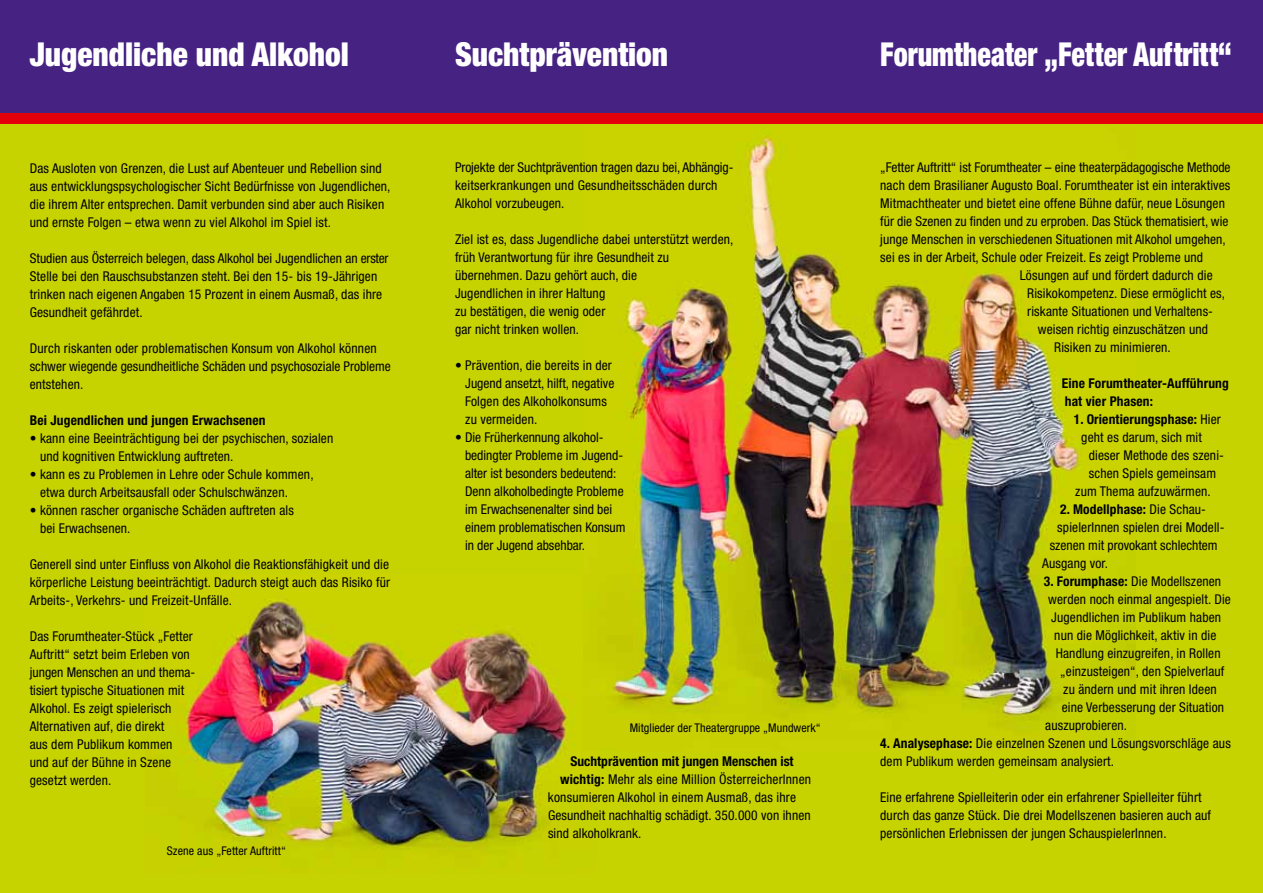
<style>
.page{position:relative;width:1263px;height:893px;background:#c7d300}
.page>*{position:absolute;margin:0;border:0;box-sizing:border-box;transform-origin:0 0}
.t1{font:900 condensed 33px "Helvetica Neue LT Std";color:#fff;scale:.95 1}
.t2{font:900 condensed 33px "Helvetica Neue LT Std";color:#fff;scale:.85 1}
.t3{font:condensed 13.5px/18px "Helvetica Neue LT Std";letter-spacing:.01em;color:#000}
.t4{font:700 condensed 13.5px/18px "Helvetica Neue LT Std";letter-spacing:.01em;color:#000}
.t5{font:condensed 12px "Helvetica Neue LT Std";letter-spacing:.005em;color:#000}
.s1{font-weight:700}
.s2{font-weight:400}
</style>
<div class="page">
<div style="left:0;top:0;width:1263px;height:123px;background:#462282"></div>
<div style="left:0;top:113px;width:1263px;height:10px;background:#e3000b"></div>
<img style="left:178px;top:595px;width:398px;height:255px">
<img style="left:607px;top:137px;width:529px;height:591px">
<h1 class="t1" style="left:30px;top:34px;width:337px">Jugendliche und Alkohol</h1>
<h1 class="t1" style="left:455px;top:34px;width:226px">Suchtprävention</h1>
<h1 class="t2" style="left:880px;top:34px;width:415px">Forumtheater „Fetter Auftritt“</h1>
<p class="t3" style="left:30px;top:159px;width:362px">Das Ausloten von Grenzen, die Lust auf Abenteuer und Rebellion sind aus entwicklungspsychologischer Sicht Bedürfnisse von Jugendlichen, die ihrem Alter entsprechen. Damit verbunden sind aber auch Risiken und ernste Folgen – etwa wenn zu viel Alkohol im Spiel ist.</p>
<p class="t3" style="left:30px;top:249px;width:360px">Studien aus Österreich belegen, dass Alkohol bei Jugendlichen an erster Stelle bei den Rauschsubstanzen steht. Bei den 15- bis 19-Jährigen trinken nach eigenen Angaben 15 Prozent in einem Ausmaß, das ihre Gesundheit gefährdet.</p>
<p class="t3" style="left:30px;top:339px;width:363px">Durch riskanten oder problematischen Konsum von Alkohol können schwer wiegende gesundheitliche Schäden und psychosoziale Probleme entstehen.</p>
<p class="t4" style="left:30px;top:411px;width:237px">Bei Jugendlichen und jungen Erwachsenen</p>
<p class="t3" style="left:40px;top:429px;width:295px;text-indent:-10px">• kann eine Beeinträchtigung bei der psychischen, sozialen und kognitiven Entwicklung auftreten.</p>
<p class="t3" style="left:40px;top:465px;width:275px;text-indent:-10px">• kann es zu Problemen in Lehre oder Schule kommen, etwa durch Arbeitsausfall oder Schulschwänzen.</p>
<p class="t3" style="left:40px;top:501px;width:255px;text-indent:-10px">• können rascher organische Schäden auftreten als bei Erwachsenen.</p>
<p class="t3" style="left:30px;top:555px;width:362px;text-align:justify">Generell sind unter Einfluss von Alkohol die Reaktionsfähigkeit und die körperliche Leistung beeinträchtigt. Dadurch steigt auch das Risiko für Arbeits-, Verkehrs- und Freizeit-Unfälle.</p>
<p class="t3" style="left:30px;top:627px;width:167px">Das Forumtheater-Stück „Fetter<br>Auftritt“ setzt beim Erleben von jungen Menschen an und thema&shy;tisiert typische Situationen mit<br>Alkohol. Es zeigt spielerisch<br>Alternativen auf, die direkt<br>aus dem Publikum kommen<br>und auf der Bühne in Szene gesetzt werden.</p>
<p class="t5" style="left:167px;top:844px;width:121px">Szene aus „Fetter Auftritt“</p>
<p class="t3" style="left:455px;top:158px;width:280px">Projekte der Suchtprävention tragen dazu bei, Abhängig&shy;keitserkrankungen und Gesundheitsschäden durch<br>Alkohol vorzubeugen.</p>
<p class="t3" style="left:455px;top:230px;width:280px">Ziel ist es, dass Jugendliche dabei unterstützt werden, früh Verantwortung für ihre Gesundheit zu übernehmen. Dazu gehört auch, die<br>Jugendlichen in ihrer Haltung<br>zu bestätigen, die wenig oder<br>gar nicht trinken wollen.</p>
<p class="t3" style="left:465px;top:356px;width:151px;text-indent:-10px">• Prävention, die bereits in der<br>Jugend ansetzt, hilft, negative<br>Folgen des Alkoholkonsums zu vermeiden.</p>
<p class="t3" style="left:465px;top:428px;width:162px;text-indent:-10px">• Die Früherkennung alkohol&shy;bedingter Probleme im Jugend&shy;alter ist besonders bedeutend:<br>Denn alkoholbedingte Probleme im Erwachsenenalter sind bei einem problematischen Konsum in der Jugend absehbar.</p>
<p class="t5" style="left:630px;top:721px;width:192px">Mitglieder der Theatergruppe „Mundwerk“</p>
<p class="t4" style="left:570px;top:752px;width:225px">Suchtprävention mit jungen Menschen ist</p>
<p class="t3" style="left:560px;top:770px;width:253px"><span class="s1">wichtig:</span> Mehr als eine Million ÖsterreicherInnen</p>
<p class="t3" style="left:548px;top:788px;width:250px">konsumieren Alkohol in einem Ausmaß, das ihre</p>
<p class="t3" style="left:548px;top:806px;width:264px">Gesundheit nachhaltig schädigt. 350.000 von ihnen</p>
<p class="t3" style="left:548px;top:824px;width:95px">sind alkoholkrank.</p>
<p class="t3" style="left:880px;top:158px;width:352px">„Fetter Auftritt“ ist Forumtheater – eine theaterpädagogische Methode</p>
<p class="t3" style="left:880px;top:176px;width:352px">nach dem Brasilianer Augusto Boal. Forumtheater ist ein interaktives</p>
<p class="t3" style="left:880px;top:194px;width:346px">Mitmachtheater und bietet eine offene Bühne dafür, neue Lösungen</p>
<p class="t3" style="left:880px;top:212px;width:350px">für die Szenen zu finden und zu erproben. Das Stück thematisiert, wie</p>
<p class="t3" style="left:880px;top:230px;width:347px">junge Menschen in verschiedenen Situationen mit Alkohol umgehen,</p>
<p class="t3" style="left:880px;top:248px;width:324px">sei es in der Arbeit, Schule oder Freizeit. Es zeigt Probleme und</p>
<p class="t3" style="left:1020px;top:266px;width:194px">Lösungen auf und fördert dadurch die</p>
<p class="t3" style="left:1027px;top:284px;width:199px">Risikokompetenz. Diese ermöglicht es,</p>
<p class="t3" style="left:1027px;top:302px;width:187px">riskante Situationen und Verhaltens-</p>
<p class="t3" style="left:1038px;top:320px;width:172px">weisen richtig einzuschätzen und</p>
<p class="t3" style="left:1054px;top:338px;width:118px">Risiken zu minimieren.</p>
<p class="t4" style="left:1062px;top:374px;width:169px">Eine Forumtheater-Aufführung hat vier Phasen:</p>
<p class="t4" style="left:1074px;top:410px;width:149px">1. Orientierungsphase: <span class="s2">Hier</span></p>
<p class="t3" style="left:1081px;top:428px;width:122px">geht es darum, sich mit</p>
<p class="t3" style="left:1089px;top:446px;width:137px">dieser Methode des szeni-</p>
<p class="t3" style="left:1089px;top:464px;width:129px">schen Spiels gemeinsam</p>
<p class="t3" style="left:1075px;top:482px;width:137px">zum Thema aufzuwärmen.</p>
<p class="t4" style="left:1060px;top:500px;width:147px">2. Modellphase: <span class="s2">Die Schau-</span></p>
<p class="t3" style="left:1057px;top:518px;width:169px">spielerInnen spielen drei Modell-</p>
<p class="t3" style="left:1050px;top:536px;width:169px">szenen mit provokant schlechtem</p>
<p class="t3" style="left:1042px;top:554px;width:67px">Ausgang vor.</p>
<p class="t3" style="left:1044px;top:572px;width:179px"><span class="s1">3. Forumphase:</span> Die Modellszenen</p>
<p class="t3" style="left:1048px;top:590px;width:184px">werden noch einmal angespielt. Die</p>
<p class="t3" style="left:1051px;top:608px;width:171px">Jugendlichen im Publikum haben</p>
<p class="t3" style="left:1054px;top:626px;width:164px">nun die Möglichkeit, aktiv in die</p>
<p class="t3" style="left:1056px;top:644px;width:166px">Handlung einzugreifen, in Rollen</p>
<p class="t3" style="left:1060px;top:662px;width:166px">„einzusteigen“, den Spielverlauf</p>
<p class="t3" style="left:1063px;top:680px;width:155px">zu ändern und mit ihren Ideen</p>
<p class="t3" style="left:1062px;top:698px;width:164px">eine Verbesserung der Situation</p>
<p class="t3" style="left:1045px;top:716px;width:83px">auszuprobieren.</p>
<p class="t3" style="left:880px;top:734px;width:352px"><span class="s1">4. Analysephase:</span> Die einzelnen Szenen und Lösungsvorschläge aus dem Publikum werden gemeinsam analysiert.</p>
<p class="t3" style="left:880px;top:788px;width:332px">Eine erfahrene Spielleiterin oder ein erfahrener Spielleiter führt durch das ganze Stück. Die drei Modellszenen basieren auch auf persönlichen Erlebnissen der jungen SchauspielerInnen.</p>
</div>
